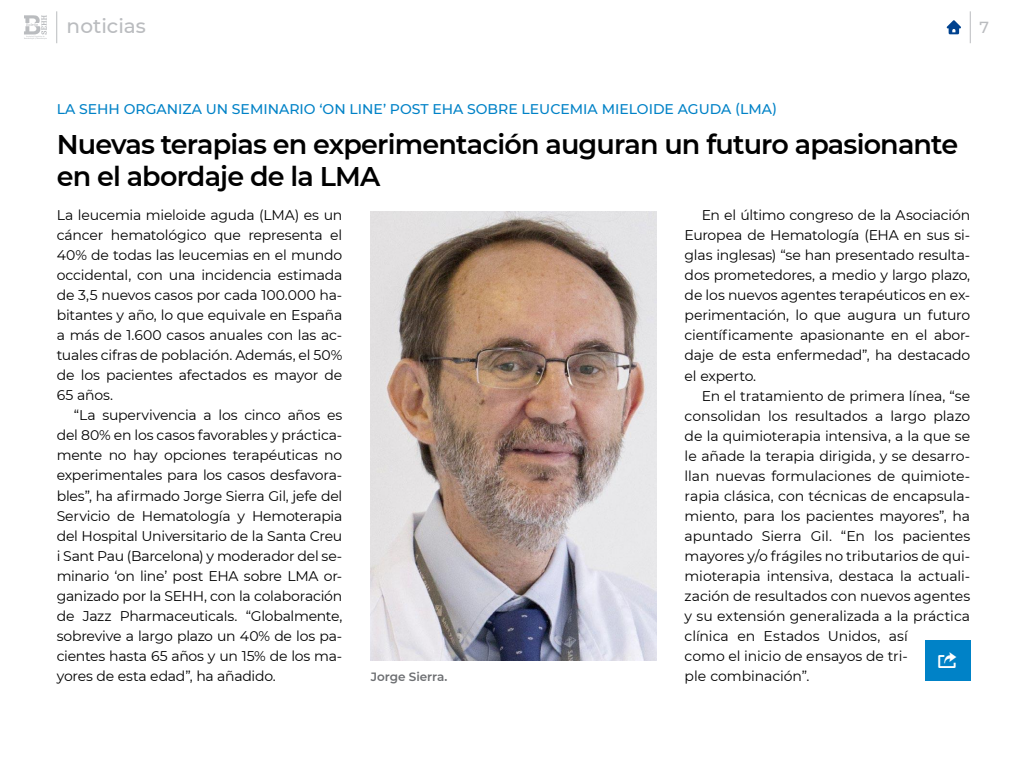
<style>
.page{position:relative;width:1027px;height:766px;background:#fff}
.page>*{position:absolute;margin:0;border:0;box-sizing:border-box;transform-origin:0 0}
.t1{font:600 27px/32px "Montserrat";letter-spacing:-.03em;color:#000}
.t2{font:26px "Modern Pictograms";color:#fff}
.t3{font:500 20px "Montserrat";color:#babcbf}
.t4{font:500 16px "Montserrat";color:#babcbf}
.t5{font:14px/20px "Montserrat";letter-spacing:-.005em;color:#000;text-align:justify}
.t6{font:500 14px "Montserrat";color:#0082c7}
.t7{font:600 12px "Montserrat";color:#6d6f72}
</style>
<div class="page">
<svg style="left:24px;top:15px;width:23px;height:24px"></svg>
<hr style="left:56px;top:11px;width:1px;height:32px;background:#babcbf">
<hr style="left:969px;top:11px;width:1px;height:32px;background:#babcbf">
<svg style="left:946px;top:20px;width:14px;height:14px"></svg>
<div style="left:924px;top:640px;width:45px;height:40px;background:#0082c7"></div>
<img style="left:370px;top:211px;width:286px;height:449px">
<h3 class="t3" style="left:67px;top:12px;width:81px">noticias</h3>
<p class="t4" style="left:979px;top:16px;width:11px">7</p>
<p class="t6" style="left:57px;top:99px;width:721px">LA SEHH ORGANIZA UN SEMINARIO ‘ON LINE’ POST EHA SOBRE LEUCEMIA MIELOIDE AGUDA (LMA)</p>
<h1 class="t1" style="left:57px;top:127px;width:902px">Nuevas terapias en experimentación auguran un futuro apasionante en el abordaje de la LMA</h1>
<p class="t5" style="left:57px;top:205px;width:287px">La leucemia mieloide aguda (LMA) es un cáncer hematológico que representa el 40% de todas las leucemias en el mundo occidental, con una incidencia estimada de 3,5 nuevos casos por cada 100.000 ha&shy;bitantes y año, lo que equivale en España a más de 1.600 casos anuales con las ac&shy;tuales cifras de población. Además, el 50% de los pacientes afectados es mayor de 65 años.</p>
<p class="t5" style="left:57px;top:405px;width:287px;text-indent:17px">“La supervivencia a los cinco años es del 80% en los casos favorables y práctica&shy;mente no hay opciones terapéuticas no experimentales para los casos desfavora&shy;bles”, ha afirmado Jorge Sierra Gil, jefe del Servicio de Hematología y Hemoterapia del Hospital Universitario de la Santa Creu i Sant Pau (Barcelona) y moderador del se&shy;minario ‘on line’ post EHA sobre LMA or&shy;ganizado por la SEHH, con la colaboración de Jazz Pharmaceuticals. “Globalmente, sobrevive a largo plazo un 40% de los pa&shy;cientes hasta 65 años y un 15% de los ma&shy;yores de esta edad”, ha añadido.</p>
<p class="t7" style="left:370px;top:667px;width:78px">Jorge Sierra.</p>
<p class="t5" style="left:684px;top:205px;width:287px;text-indent:17px">En el último congreso de la Asociación Europea de Hematología (EHA en sus si&shy;glas inglesas) “se han presentado resulta&shy;dos prometedores, a medio y largo plazo, de los nuevos agentes terapéuticos en ex&shy;perimentación, lo que augura un futuro científicamente apasionante en el abor&shy;daje de esta enfermedad”, ha destacado el experto.</p>
<p class="t5" style="left:684px;top:385px;width:287px;text-align:left;text-indent:17px">En el tratamiento de primera línea, “se consolidan los resultados a largo plazo de la quimioterapia intensiva, a la que se le añade la terapia dirigida, y se desarro&shy;llan nuevas formulaciones de quimiote&shy;rapia clásica, con técnicas de encapsula&shy;miento, para los pacientes mayores”, ha apuntado Sierra Gil. “En los pacientes mayores y/o frágiles no tributarios de qui&shy;mioterapia intensiva, destaca la actuali&shy;zación de resultados con nuevos agentes y su extensión generalizada a la práctica clínica en Estados Unidos, así<br>como el inicio de ensayos de tri-<br>ple combinación”.</p>
<h2 class="t2" style="left:935px;top:647px;width:25px">o</h2>
</div>
